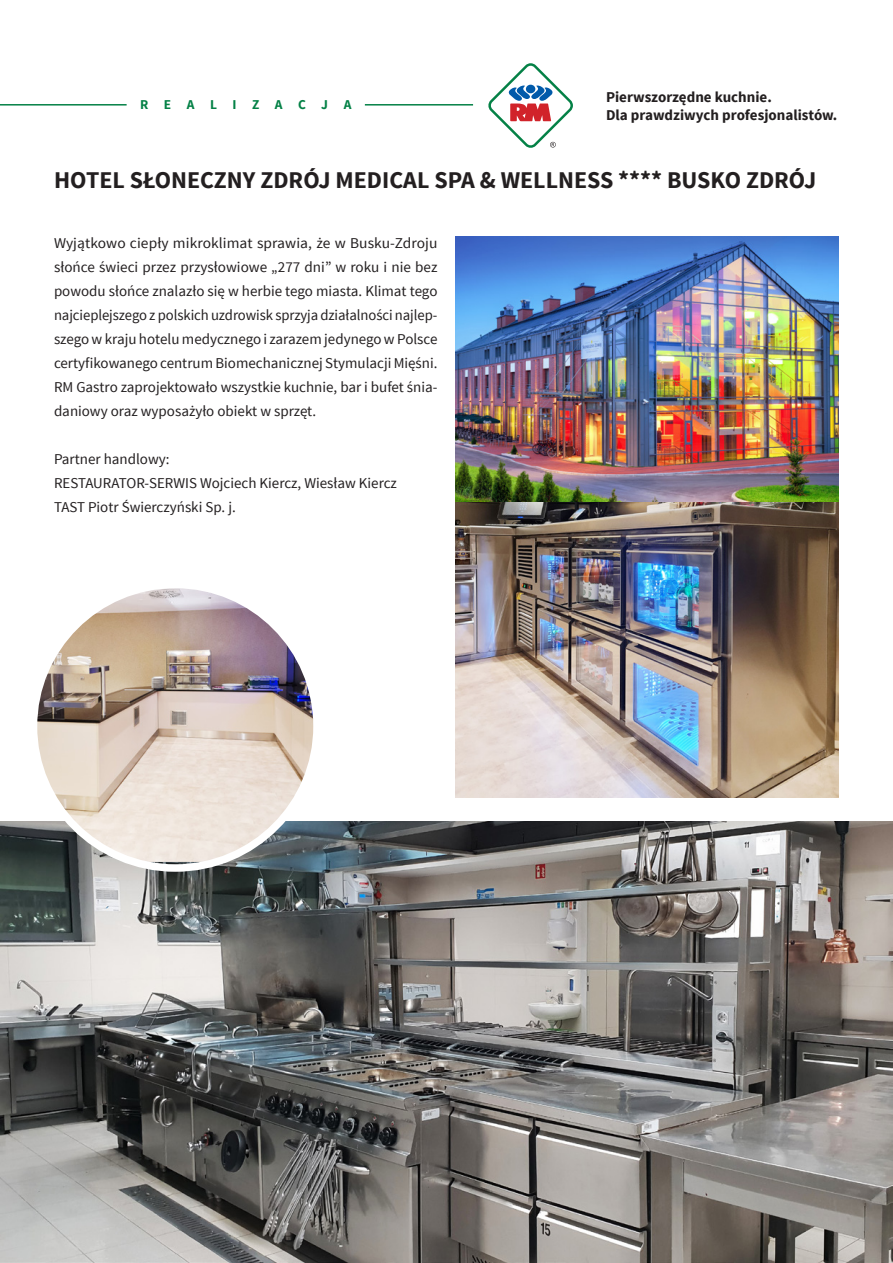
<style>
.page{position:relative;width:893px;height:1263px;background:#fff}
.page>*{position:absolute;margin:0;border:0;box-sizing:border-box;transform-origin:0 0}
.t1{font:700 24px "Source Sans Pro";color:#231f20}
.opis{font:15px/24px "Source Sans Pro";color:#231f20;text-align:justify}
.t2{font:700 15px/18px "Source Sans Pro";color:#231f20}
.t3{font:700 13.5px "Source Sans Pro";letter-spacing:1.15em;color:#048146}
</style>
<div class="page">
<hr style="left:0;top:104px;width:473px;height:2px;background:#048146">
<svg style="left:488px;top:63px;width:85px;height:85px"></svg>
<div style="left:127px;top:92px;width:238px;height:23px;background:#fff"></div>
<img style="left:0;top:821px;width:893px;height:442px">
<img style="left:455px;top:237px;width:384px;height:560px">
<img style="left:34px;top:590px;width:283px;height:272px">
<div style="left:30px;top:581px;width:291px;height:291px;border:8px solid #fff;border-radius:50%"></div>
<p class="t3" style="left:140px;top:96px;width:213px">REALIZACJA</p>
<p class="t2" style="left:606px;top:89px;width:233px">Pierwszorzędne kuchnie.<br>Dla prawdziwych profesjonalistów.</p>
<p class="t1" style="left:54px;top:165px;width:764px">HOTEL SŁONECZNY ZDRÓJ MEDICAL SPA &amp; WELLNESS **** BUSKO ZDRÓJ</p>
<p class="opis" style="left:54px;top:231px;width:385px">Wyjątkowo ciepły mikroklimat sprawia, że w Busku-Zdroju słońce świeci przez przysłowiowe „277 dni” w roku i nie bez powodu słońce znalazło się w herbie tego miasta. Klimat tego najcieplejszego z polskich uzdrowisk sprzyja działalności najlep&shy;szego w kraju hotelu medycznego i zarazem jedynego w Polsce certyfikowanego centrum Biomechanicznej Stymulacji Mięśni.<br>RM Gastro zaprojektowało wszystkie kuchnie, bar i bufet śnia&shy;daniowy oraz wyposażyło obiekt w sprzęt.</p>
<p class="opis" style="left:54px;top:447px;width:117px">Partner handlowy:</p>
<p class="opis" style="left:54px;top:471px;width:344px">RESTAURATOR-SERWIS Wojciech Kiercz, Wiesław Kiercz</p>
<p class="opis" style="left:54px;top:495px;width:183px">TAST Piotr Świerczyński Sp. j.</p>
</div>
